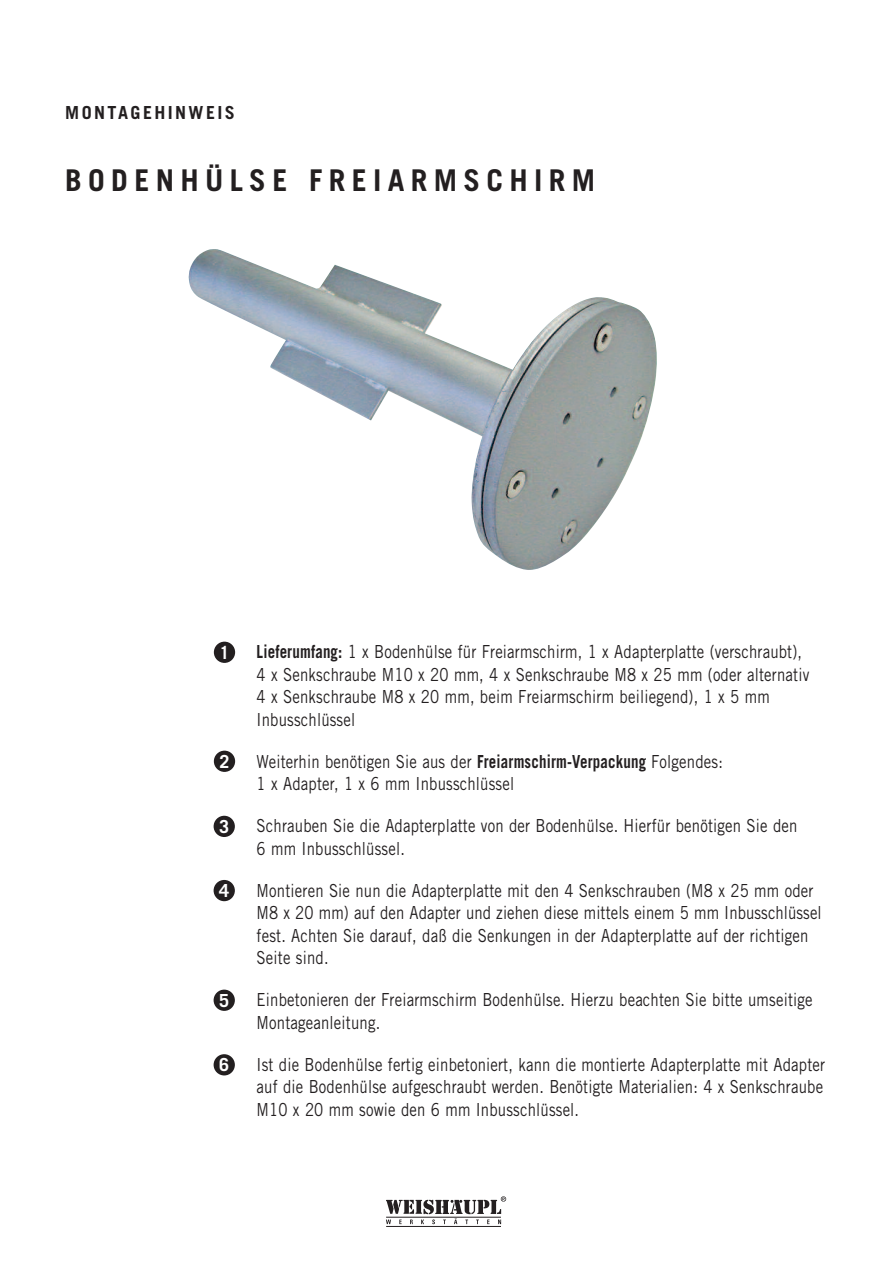
<style>
.page{position:relative;width:893px;height:1263px;background:#fff}
.page>*{position:absolute;margin:0;border:0;box-sizing:border-box;transform-origin:0 0}
.t1{font:700 30px "Trade Gothic";letter-spacing:.21em;color:#231f20}
.t2{font:18px/22.5px "Trade Gothic";letter-spacing:.01em;color:#231f20;scale:.83 1}
.t3{font:700 18px "Trade Gothic";letter-spacing:.135em;color:#231f20}
.t4{font:700 18px "Trade Gothic";color:#fff}
.s1{font-weight:700}
</style>
<div class="page">
<img style="left:188px;top:249px;width:469px;height:321px">
<hr style="left:386px;top:1226px;width:115px;height:1px;background:#231f20">
<svg style="left:386px;top:1196px;width:120px;height:28px"></svg>
<div style="left:214px;top:642px;width:21px;height:21px;background:#231f20;border-radius:50%"></div>
<div style="left:214px;top:751px;width:21px;height:21px;background:#231f20;border-radius:50%"></div>
<div style="left:214px;top:880px;width:21px;height:21px;background:#231f20;border-radius:50%"></div>
<div style="left:214px;top:816px;width:21px;height:21px;background:#231f20;border-radius:50%"></div>
<div style="left:214px;top:1054px;width:21px;height:21px;background:#231f20;border-radius:50%"></div>
<div style="left:214px;top:989px;width:21px;height:22px;background:#231f20;border-radius:50%"></div>
<p class="t3" style="left:65px;top:106px;width:171px">MONTAGEHINWEIS</p>
<h1 class="t1" style="left:65px;top:169px;width:531px">BODENHÜLSE FREIARMSCHIRM</h1>
<p class="t4" style="left:219px;top:645px;width:12px">1</p>
<p class="t4" style="left:219px;top:754px;width:12px">2</p>
<p class="t4" style="left:219px;top:820px;width:12px">3</p>
<p class="t4" style="left:219px;top:884px;width:12px">4</p>
<p class="t4" style="left:219px;top:993px;width:12px">5</p>
<p class="t4" style="left:219px;top:1058px;width:12px">6</p>
<p class="t2" style="left:257px;top:642px;width:667px"><span class="s1">Lieferumfang:</span> 1 x Bodenhülse für Freiarmschirm, 1 x Adapterplatte (verschraubt), 4 x Senkschraube M10 x 20 mm, 4 x Senkschraube M8 x 25 mm (oder alternativ 4 x Senkschraube M8 x 20 mm, beim Freiarmschirm beiliegend), 1 x 5 mm Inbusschlüssel</p>
<p class="t2" style="left:257px;top:752px;width:563px">Weiterhin benötigen Sie aus der <span class="s1">Freiarmschirm-Verpackung</span> Folgendes:<br>1 x Adapter, 1 x 6 mm Inbusschlüssel</p>
<p class="t2" style="left:257px;top:816px;width:653px">Schrauben Sie die Adapterplatte von der Bodenhülse. Hierfür benötigen Sie den<br>6 mm Inbusschlüssel.</p>
<p class="t2" style="left:257px;top:881px;width:682px">Montieren Sie nun die Adapterplatte mit den 4 Senkschrauben (M8 x 25 mm oder M8 x 20 mm) auf den Adapter und ziehen diese mittels einem 5 mm Inbusschlüssel fest. Achten Sie darauf, daß die Senkungen in der Adapterplatte auf der richtigen Seite sind.</p>
<p class="t2" style="left:257px;top:990px;width:671px">Einbetonieren der Freiarmschirm Bodenhülse. Hierzu beachten Sie bitte umseitige<br>Montageanleitung.</p>
<p class="t2" style="left:257px;top:1055px;width:687px;text-align:justify">Ist die Bodenhülse fertig einbetoniert, kann die montierte Adapterplatte mit Adapter auf die Bodenhülse aufgeschraubt werden. Benötigte Materialien: 4 x Senkschraube M10 x 20 mm sowie den 6 mm Inbusschlüssel.</p>
</div>
